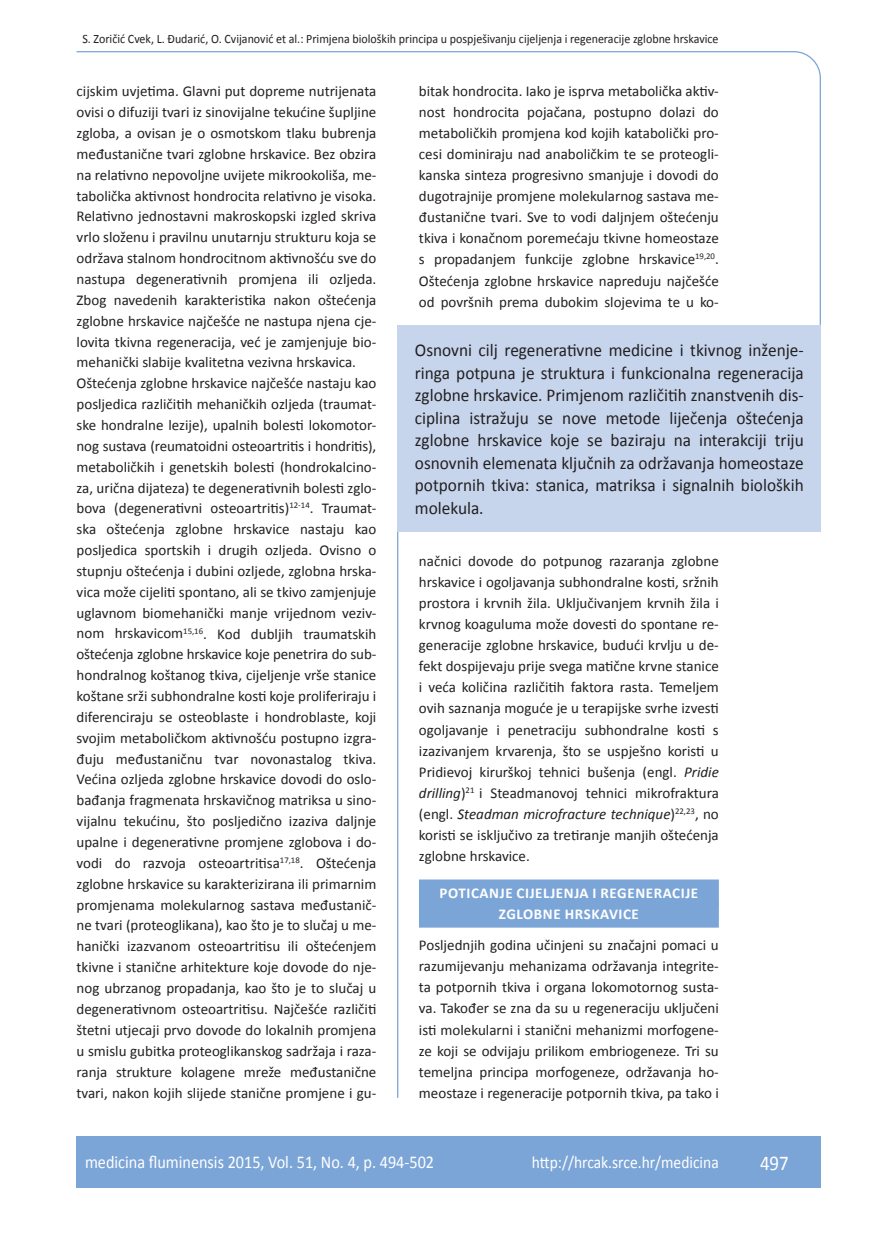
<style>
.page{position:relative;width:872px;height:1234px;background:#fff}
.page>*{position:absolute;margin:0;border:0;box-sizing:border-box;transform-origin:0 0}
.t1{font:21px "Calibri";color:#fff;scale:.9 1}
.t2{font:18px/22.5px "Calibri";color:#231f20;text-align:justify;scale:.96 1}
.t3{font:18px "Calibri";color:#fff;scale:.9 1}
.t4{font:17.25px "Calibri";color:#fff;scale:.9 1}
.t5{font:15px/20.9px "Calibri";color:#231f20;text-align:justify}
.t6{font:700 15px/21.1px "Calibri";letter-spacing:.04em;color:#fff;text-align:center}
.t7{font:12.75px "Calibri";color:#231f20;scale:.94 1}
.s1{font-style:italic}
</style>
<div class="page">
<svg style="left:76px;top:51px;width:745px;height:275px"></svg>
<hr style="left:397px;top:531px;width:1px;height:566px;background:#7ca5d7">
<div style="left:77px;top:1135px;width:744px;height:51px;background:#7ca5d7"></div>
<div style="left:419px;top:879px;width:300px;height:27px;background:#7ca5d7"></div>
<div style="left:419px;top:900px;width:300px;height:27px;background:#7ca5d7"></div>
<div style="left:398px;top:325px;width:423px;height:206px;background:#c6d5ec"></div>
<p class="t7" style="left:82px;top:30px;width:678px">S. Zoričić Cvek, L. Đudarić, O. Cvijanović et al.: Primjena bioloških principa u pospješivanju cijeljenja i regeneracije zglobne hrskavice</p>
<p class="t5" style="left:77px;top:80px;width:301px;text-align:left">cijskim uvjetima. Glavni put dopreme nutrijenata ovisi o difuziji tvari iz sinovijalne tekućine šupljine zgloba, a ovisan je o osmotskom tlaku bubrenja međustanične tvari zglobne hrskavice. Bez obzira na relativno nepovoljne uvijete mikrookoliša, me&shy;tabolička aktivnost hondrocita relativno je visoka.<br>Relativno jednostavni makroskopski izgled skriva vrlo složenu i pravilnu unutarnju strukturu koja se održava stalnom hondrocitnom aktivnošću sve do nastupa degenerativnih promjena ili ozljeda.<br>Zbog navedenih karakteristika nakon oštećenja zglobne hrskavice najčešće ne nastupa njena cje&shy;lovita tkivna regeneracija, već je zamjenjuje bio&shy;mehanički slabije kvalitetna vezivna hrskavica.<br>Oštećenja zglobne hrskavice najčešće nastaju kao posljedica različitih mehaničkih ozljeda (traumat&shy;ske hondralne lezije), upalnih bolesti lokomotor&shy;nog sustava (reumatoidni osteoartritis i hondritis), metaboličkih i genetskih bolesti (hondrokalcino&shy;za, urična dijateza) te degenerativnih bolesti zglo&shy;bova (degenerativni osteoartritis)<sup>12-14</sup>. Traumat&shy;ska oštećenja zglobne hrskavice nastaju kao posljedica sportskih i drugih ozljeda. Ovisno o stupnju oštećenja i dubini ozljede, zglobna hrska&shy;vica može cijeliti spontano, ali se tkivo zamjenjuje uglavnom biomehanički manje vrijednom veziv&shy;nom hrskavicom<sup>15,16</sup>. Kod dubljih traumatskih oštećenja zglobne hrskavice koje penetrira do sub&shy;hondralnog koštanog tkiva, cijeljenje vrše stanice koštane srži subhondralne kosti koje proliferiraju i diferenciraju se osteoblaste i hondroblaste, koji svojim metaboličkom aktivnošću postupno izgra&shy;đuju međustaničnu tvar novonastalog tkiva.<br>Većina ozljeda zglobne hrskavice dovodi do oslo&shy;bađanja fragmenata hrskavičnog matriksa u sino&shy;vijalnu tekućinu, što posljedično izaziva daljnje upalne i degenerativne promjene zglobova i do&shy;vodi do razvoja osteoartritisa<sup>17,18</sup>. Oštećenja zglobne hrskavice su karakterizirana ili primarnim promjenama molekularnog sastava međustanič&shy;ne tvari (proteoglikana), kao što je to slučaj u me&shy;hanički izazvanom osteoartritisu ili oštećenjem tkivne i stanične arhitekture koje dovode do nje&shy;nog ubrzanog propadanja, kao što je to slučaj u degenerativnom osteoartritisu. Najčešće različiti štetni utjecaji prvo dovode do lokalnih promjena u smislu gubitka proteoglikanskog sadržaja i raza&shy;ranja strukture kolagene mreže međustanične tvari, nakon kojih slijede stanične promjene i gu-</p>
<p class="t5" style="left:419px;top:80px;width:301px">bitak hondrocita. Iako je isprva metabolička aktiv&shy;nost hondrocita pojačana, postupno dolazi do metaboličkih promjena kod kojih katabolički pro&shy;cesi dominiraju nad anaboličkim te se proteogli&shy;kanska sinteza progresivno smanjuje i dovodi do dugotrajnije promjene molekularnog sastava me&shy;đustanične tvari. Sve to vodi daljnjem oštećenju tkiva i konačnom poremećaju tkivne homeostaze s propadanjem funkcije zglobne hrskavice<sup>19,20</sup>.<br>Oštećenja zglobne hrskavice napreduju najčešće od površnih prema dubokim slojevima te u ko-</p>
<p class="t2" style="left:415px;top:338px;width:407px">Osnovni cilj regenerativne medicine i tkivnog inženje&shy;ringa potpuna je struktura i funkcionalna regeneracija zglobne hrskavice. Primjenom različitih znanstvenih dis&shy;ciplina istražuju se nove metode liječenja oštećenja zglobne hrskavice koje se baziraju na interakciji triju osnovnih elemenata ključnih za održavanja homeostaze potpornih tkiva: stanica, matriksa i signalnih bioloških molekula.</p>
<p class="t5" style="left:419px;top:549px;width:301px">načnici dovode do potpunog razaranja zglobne hrskavice i ogoljavanja subhondralne kosti, sržnih prostora i krvnih žila. Uključivanjem krvnih žila i krvnog koaguluma može dovesti do spontane re&shy;generacije zglobne hrskavice, budući krvlju u de&shy;fekt dospijevaju prije svega matične krvne stanice i veća količina različitih faktora rasta. Temeljem ovih saznanja moguće je u terapijske svrhe izvesti ogoljavanje i penetraciju subhondralne kosti s izazivanjem krvarenja, što se uspješno koristi u Pridievoj kirurškoj tehnici bušenja (engl. <span class="s1">Pridie drilling</span>)<sup>21</sup> i Steadmanovoj tehnici mikrofraktura (engl. <span class="s1">Steadman microfracture technique</span>)<sup>22,23</sup>, no koristi se isključivo za tretiranje manjih oštećenja zglobne hrskavice.</p>
<p class="t6" style="left:439px;top:881px;width:260px">POTICANJE CIJELJENJA I REGENERACIJE<br>ZGLOBNE HRSKAVICE</p>
<p class="t5" style="left:419px;top:933px;width:301px">Posljednjih godina učinjeni su značajni pomaci u razumijevanju mehanizama održavanja integrite&shy;ta potpornih tkiva i organa lokomotornog susta&shy;va. Također se zna da su u regeneraciju uključeni isti molekularni i stanični mehanizmi morfogene&shy;ze koji se odvijaju prilikom embriogeneze. Tri su temeljna principa morfogeneze, održavanja ho&shy;meostaze i regeneracije potpornih tkiva, pa tako i</p>
<p class="t3" style="left:85px;top:1150px;width:389px">medicina fluminensis 2015, Vol. 51, No. 4, p. 494-502</p>
<p class="t4" style="left:532px;top:1151px;width:209px">http://hrcak.srce.hr/medicina</p>
<h1 class="t1" style="left:760px;top:1149px;width:33px">497</h1>
</div>
